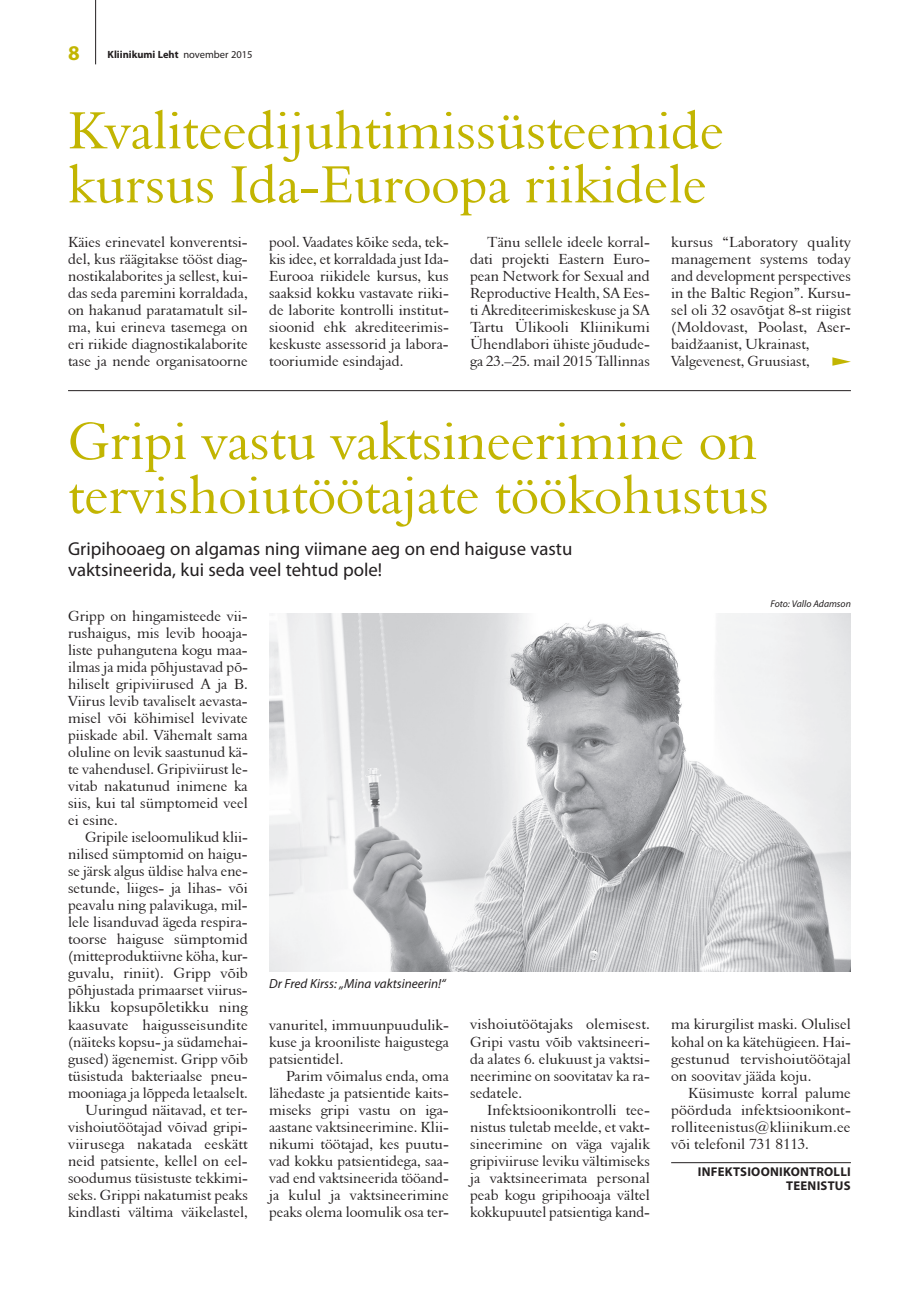
<style>
.page{position:relative;width:919px;height:1289px;background:#fff}
.page>*{position:absolute;margin:0;border:0;box-sizing:border-box;transform-origin:0 0}
.t1{font:54px/54px "Aldine 401 BT Roman A";color:#c2b501}
.t2{font:700 21px "Myriad Pro";color:#c2b501}
.t3{font:18.75px/21px "Myriad Pro";color:#231f20}
.t4{font:15px/17px "Aldine 401 BT Roman A";color:#231f20;text-align:justify}
.t5{font:italic 13.2px "Myriad Pro";color:#231f20}
.t6{font:700 12.75px/14.2px "Myriad Pro";letter-spacing:.02em;color:#231f20;text-align:right}
.t7{font:700 10.5px "Myriad Pro";color:#231f20}
.t8{font:italic 9.75px "Myriad Pro";color:#231f20}
.s1{font-weight:400}
</style>
<div class="page">
<hr style="left:95px;top:0;width:1px;height:64px;background:#231f20">
<hr style="left:68px;top:390px;width:782px;height:1px;background:#231f20">
<hr style="left:671px;top:1162px;width:179px;height:1px;background:#231f20">
<img style="left:269px;top:613px;width:581px;height:358px">
<svg style="left:832px;top:357px;width:18px;height:9px"></svg>
<h2 class="t2" style="left:68px;top:41px;width:13px">8</h2>
<p class="t7" style="left:108px;top:49px;width:146px">Kliinikumi Leht <span class="s1">november 2015</span></p>
<h1 class="t1" style="left:68px;top:102px;width:657px">Kvaliteedijuhtimissüsteemide kursus Ida-Euroopa riikidele</h1>
<p class="t4" style="left:68px;top:233px;width:181px">Käies erinevatel konverentsi&shy;del, kus räägitakse tööst diag&shy;nostikalaborites ja sellest, kui&shy;das seda paremini korraldada, on hakanud paratamatult sil&shy;ma, kui erineva tasemega on eri riikide diagnostikalaborite tase ja nende organisatoorne</p>
<p class="t4" style="left:269px;top:233px;width:181px">pool. Vaadates kõike seda, tek&shy;kis idee, et korraldada just Ida-Eurooa riikidele kursus, kus saaksid kokku vastavate riiki&shy;de laborite kontrolli institut&shy;sioonid ehk akrediteerimis&shy;keskuste assessorid ja labora&shy;tooriumide esindajad.</p>
<p class="t4" style="left:470px;top:233px;width:181px;text-indent:17px">Tänu sellele ideele korral&shy;dati projekti Eastern Euro&shy;pean Network for Sexual and Reproductive Health, SA Ees&shy;ti Akrediteerimiskeskuse ja SA Tartu Ülikooli Kliinikumi Ühendlabori ühiste jõudude&shy;ga 23.–25. mail 2015 Tallinnas</p>
<p class="t4" style="left:671px;top:233px;width:181px;text-align:left">kursus “Laboratory quality management systems today and development perspectives in the Baltic Region”. Kursu&shy;sel oli 32 osavõtjat 8-st riigist (Moldovast, Poolast, Aser&shy;baidžaanist, Ukrainast,<br>Valgevenest, Gruusiast,</p>
<h1 class="t1" style="left:68px;top:413px;width:702px">Gripi vastu vaktsineerimine on tervishoiutöötajate töökohustus</h1>
<p class="t3" style="left:68px;top:538px;width:506px">Gripihooaeg on algamas ning viimane aeg on end haiguse vastu vaktsineerida, kui seda veel tehtud pole!</p>
<p class="t4" style="left:68px;top:607px;width:181px">Gripp on hingamisteede vii&shy;rushaigus, mis levib hooaja&shy;liste puhangutena kogu maa&shy;ilmas ja mida põhjustavad põ&shy;hiliselt gripiviirused A ja B.<br>Viirus levib tavaliselt aevasta&shy;misel või köhimisel levivate piiskade abil. Vähemalt sama oluline on levik saastunud kä&shy;te vahendusel. Gripiviirust le&shy;vitab nakatunud inimene ka siis, kui tal sümptomeid veel ei esine.</p>
<p class="t4" style="left:68px;top:828px;width:181px;text-align:right">Gripile iseloomulikud klii&shy;nilised sümptomid on haigu&shy;se järsk algus üldise halva ene&shy;setunde, liiges- ja lihas- või peavalu ning palavikuga, mil&shy;lele lisanduvad ägeda respira&shy;toorse haiguse sümptomid (mitteproduktiivne köha, kur&shy;guvalu, riniit). Gripp võib põhjustada primaarset viirus&shy;likku kopsupõletikku ning kaasuvate haigusseisundite (näiteks kopsu- ja südamehai&shy;gused) ägenemist. Gripp võib tüsistuda bakteriaalse pneu&shy;mooniaga ja lõppeda letaalselt.<br>Uuringud näitavad, et ter&shy;vishoiutöötajad võivad gripi&shy;viirusega nakatada eeskätt neid patsiente, kellel on eel&shy;soodumus tüsistuste tekkimi&shy;seks. Grippi nakatumist peaks kindlasti vältima väikelastel,</p>
<p class="t5" style="left:269px;top:976px;width:178px">Dr Fred Kirss: „Mina vaktsineerin!“</p>
<p class="t4" style="left:269px;top:1015px;width:181px">vanuritel, immuunpuudulik&shy;kuse ja krooniliste haigustega patsientidel.</p>
<p class="t4" style="left:269px;top:1066px;width:181px;text-indent:17px">Parim võimalus enda, oma lähedaste ja patsientide kaits&shy;miseks gripi vastu on iga&shy;aastane vaktsineerimine. Klii&shy;nikumi töötajad, kes puutu&shy;vad kokku patsientidega, saa&shy;vad end vaktsineerida tööand&shy;ja kulul ja vaktsineerimine peaks olema loomulik osa ter-</p>
<p class="t4" style="left:470px;top:1015px;width:181px">vishoiutöötajaks olemisest.<br>Gripi vastu võib vaktsineeri&shy;da alates 6. elukuust ja vaktsi&shy;neerimine on soovitatav ka ra&shy;sedatele.</p>
<p class="t4" style="left:470px;top:1100px;width:181px;text-indent:17px">Infektsioonikontrolli tee&shy;nistus tuletab meelde, et vakt&shy;sineerimine on väga vajalik gripiviiruse leviku vältimiseks ja vaktsineerimata personal peab kogu gripihooaja vältel kokkupuutel patsientiga kand-</p>
<p class="t8" style="left:770px;top:598px;width:82px">Foto: Vallo Adamson</p>
<p class="t4" style="left:671px;top:1015px;width:181px">ma kirurgilist maski. Olulisel kohal on ka kätehügieen. Hai&shy;gestunud tervishoiutöötajal on soovitav jääda koju.</p>
<p class="t4" style="left:671px;top:1083px;width:181px;text-indent:17px">Küsimuste korral palume pöörduda infektsioonikont&shy;rolliteenistus@kliinikum.ee või telefonil 731 8113.</p>
<p class="t6" style="left:698px;top:1164px;width:154px">INFEKTSIOONIKONTROLLI<br>TEENISTUS</p>
</div>
